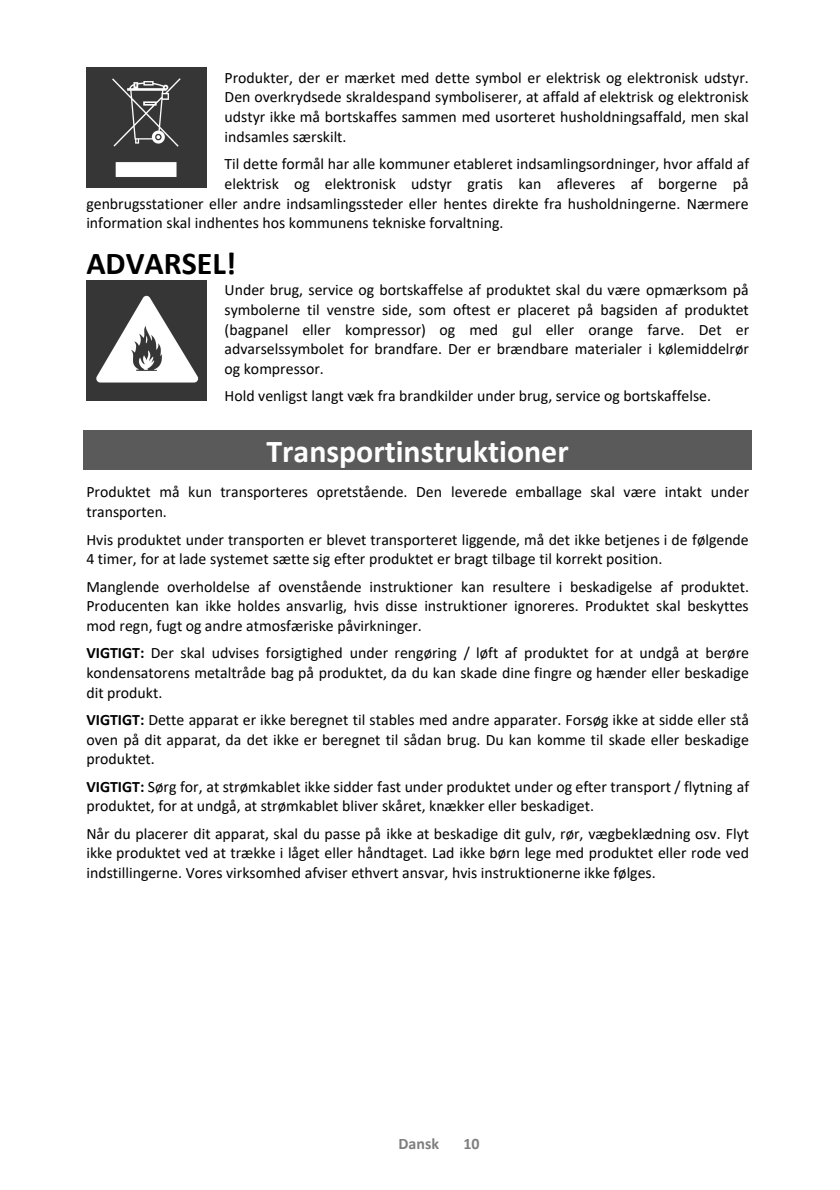
<style>
.page{position:relative;width:840px;height:1190px;background:#fff}
.page>*{position:absolute;margin:0;border:0;box-sizing:border-box;transform-origin:0 0}
.t1{font:700 32px "Calibri";color:#fff}
.t2{font:700 32px "Calibri";color:#000}
.t3{font:700 16px "Calibri";color:#7f7f7f}
.t4{font:15.8px/19.6px "Calibri";color:#000;text-align:justify}
.s1{font-weight:700}
</style>
<div class="page">
<img style="left:86px;top:68px;width:120px;height:120px">
<img style="left:86px;top:280px;width:120px;height:120px">
<div style="left:84px;top:431px;width:668px;height:39px;background:#5a5a5a"></div>
<p class="t4" style="left:225px;top:68px;width:526px">Produkter, der er mærket med dette symbol er elektrisk og elektronisk udstyr.<br>Den overkrydsede skraldespand symboliserer, at affald af elektrisk og elektronisk udstyr ikke må bortskaffes sammen med usorteret husholdningsaffald, men skal indsamles særskilt.</p>
<p class="t4" style="left:225px;top:154px;width:526px">Til dette formål har alle kommuner etableret indsamlingsordninger, hvor affald af</p>
<p class="t4" style="left:225px;top:174px;width:526px">elektrisk og elektronisk udstyr gratis kan afleveres af borgerne på</p>
<p class="t4" style="left:86px;top:193px;width:664px">genbrugsstationer eller andre indsamlingssteder eller hentes direkte fra husholdningerne. Nærmere</p>
<p class="t4" style="left:86px;top:213px;width:419px">information skal indhentes hos kommunens tekniske forvaltning.</p>
<h1 class="t2" style="left:86px;top:243px;width:151px">ADVARSEL!</h1>
<p class="t4" style="left:225px;top:280px;width:526px">Under brug, service og bortskaffelse af produktet skal du være opmærksom på symbolerne til venstre side, som oftest er placeret på bagsiden af produktet (bagpanel eller kompressor) og med gul eller orange farve. Det er advarselssymbolet for brandfare. Der er brændbare materialer i kølemiddelrør og kompressor.</p>
<p class="t4" style="left:225px;top:386px;width:488px">Hold venligst langt væk fra brandkilder under brug, service og bortskaffelse.</p>
<h1 class="t1" style="left:266px;top:431px;width:304px">Transportinstruktioner</h1>
<p class="t4" style="left:86px;top:482px;width:664px">Produktet må kun transporteres opretstående. Den leverede emballage skal være intakt under transporten.</p>
<p class="t4" style="left:86px;top:529px;width:664px">Hvis produktet under transporten er blevet transporteret liggende, må det ikke betjenes i de følgende<br>4 timer, for at lade systemet sætte sig efter produktet er bragt tilbage til korrekt position.</p>
<p class="t4" style="left:86px;top:576px;width:664px">Manglende overholdelse af ovenstående instruktioner kan resultere i beskadigelse af produktet.<br>Producenten kan ikke holdes ansvarlig, hvis disse instruktioner ignoreres. Produktet skal beskyttes mod regn, fugt og andre atmosfæriske påvirkninger.</p>
<p class="t4" style="left:86px;top:643px;width:664px"><span class="s1">VIGTIGT:</span> Der skal udvises forsigtighed under rengøring / løft af produktet for at undgå at berøre kondensatorens metaltråde bag på produktet, da du kan skade dine fingre og hænder eller beskadige dit produkt.</p>
<p class="t4" style="left:86px;top:710px;width:664px"><span class="s1">VIGTIGT:</span> Dette apparat er ikke beregnet til stables med andre apparater. Forsøg ikke at sidde eller stå oven på dit apparat, da det ikke er beregnet til sådan brug. Du kan komme til skade eller beskadige produktet.</p>
<p class="t4" style="left:86px;top:777px;width:664px"><span class="s1">VIGTIGT:</span> Sørg for, at strømkablet ikke sidder fast under produktet under og efter transport / flytning af produktet, for at undgå, at strømkablet bliver skåret, knækker eller beskadiget.</p>
<p class="t4" style="left:86px;top:824px;width:664px">Når du placerer dit apparat, skal du passe på ikke at beskadige dit gulv, rør, vægbeklædning osv. Flyt ikke produktet ved at trække i låget eller håndtaget. Lad ikke børn lege med produktet eller rode ved indstillingerne. Vores virksomhed afviser ethvert ansvar, hvis instruktionerne ikke følges.</p>
<p class="t3" style="left:399px;top:1134px;width:42px">Dansk</p>
<p class="t3" style="left:463px;top:1134px;width:18px">10</p>
</div>
